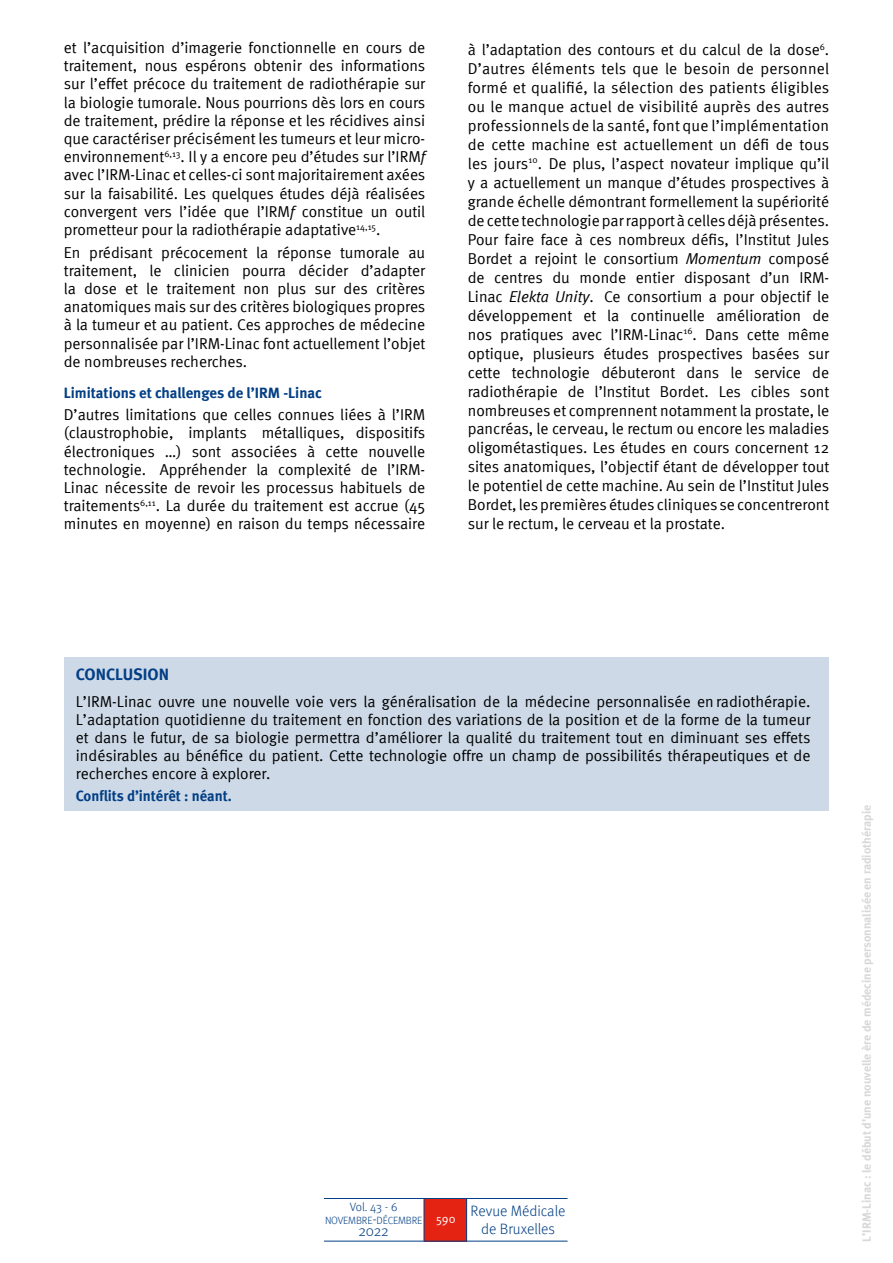
<style>
.page{position:relative;width:893px;height:1263px;background:#fff}
.page>*{position:absolute;margin:0;border:0;box-sizing:border-box;transform-origin:0 0}
.t1{font:700 16.5px "Meta";color:#033f85}
.t2{font:15.75px/19px "Meta Normal";color:#000;text-align:justify}
.t3{font:700 15px "Meta";color:#033f85}
.t4{font:300 15px/18px "Meta";color:#033f85;text-align:center}
.t5{font:300 15px "Meta";color:#033f85}
.t6{font:700 12px "Meta";color:#d8d8d8}
.t7{font:300 12px "Meta";color:#033f85}
.t8{font:12px "Meta Normal";color:#fff}
.t9{font:300 10.5px "Meta";letter-spacing:-.015em;color:#033f85}
.s1{font-style:italic}
.s2{font-style:inherit}
.s3{font-size:15px}
</style>
<div class="page">
<div style="left:424px;top:1198px;width:43px;height:43px;background:#e42313"></div>
<hr style="left:324px;top:1241px;width:244px;height:1px;background:#033f85">
<hr style="left:466px;top:1198px;width:1px;height:43px;background:#033f85">
<hr style="left:424px;top:1198px;width:1px;height:43px;background:#033f85">
<hr style="left:324px;top:1198px;width:244px;height:1px;background:#033f85">
<div style="left:64px;top:657px;width:764px;height:153px;background:#cdd9e7"></div>
<p class="t2" style="left:64px;top:38px;width:363px;line-height:18.1px">et l’acquisition d’imagerie fonctionnelle en cours de traitement, nous espérons obtenir des informations sur l’effet précoce du traitement de radiothérapie sur la biologie tumorale. Nous pourrions dès lors en cours de traitement, prédire la réponse et les récidives ainsi que caractériser précisément les tumeurs et leur micro&shy;environnement<sup>6,13</sup>. Il y a encore peu d’études sur l’IRM<span class="s1">f </span>avec l’IRM-Linac et celles-ci sont majoritairement axées sur la faisabilité. Les quelques études déjà réalisées convergent vers l’idée que l’IRM<span class="s1">f</span> constitue un outil prometteur pour la radiothérapie adaptative<sup>14,15</sup>.</p>
<p class="t2" style="left:64px;top:243px;width:363px;line-height:18.1px">En prédisant précocement la réponse tumorale au traitement, le clinicien pourra décider d’adapter la dose et le traitement non plus sur des critères anatomiques mais sur des critères biologiques propres à la tumeur et au patient. Ces approches de médecine personnalisée par l’IRM-Linac font actuellement l’objet de nombreuses recherches.</p>
<p class="t3" style="left:64px;top:384px;width:260px">Limitations et challenges de l’IRM -Linac</p>
<p class="t2" style="left:64px;top:405px;width:363px;line-height:18.1px">D’autres limitations que celles connues liées à l’IRM (claustrophobie, implants métalliques, dispositifs électroniques …) sont associées à cette nouvelle technologie. Appréhender la complexité de l’IRM-Linac nécessite de revoir les processus habituels de traitements<sup>6,11</sup>. La durée du traitement est accrue (45 minutes en moyenne) en raison du temps nécessaire</p>
<p class="t2" style="left:468px;top:40px;width:363px">à l’adaptation des contours et du calcul de la dose<sup>6</sup>.<br>D’autres éléments tels que le besoin de personnel formé et qualifié, la sélection des patients éligibles ou le manque actuel de visibilité auprès des autres professionnels de la santé, font que l’implémentation de cette machine est actuellement un défi de tous les jours<sup>10</sup>. De plus, l’aspect novateur implique qu’il y a actuellement un manque d’études prospectives à grande échelle démontrant formellement la supériorité de cette technologie par rapport à celles déjà présentes.<br>Pour faire face à ces nombreux défis, l’Institut Jules Bordet a rejoint le consortium <span class="s1">Momentum</span> composé de centres du monde entier disposant d’un IRM-Linac <span class="s1">Elekta Unity</span>. Ce consortium a pour objectif le développement et la continuelle amélioration de nos pratiques avec l’IRM-Linac<sup>16</sup>. Dans cette même optique, plusieurs études prospectives basées sur cette technologie débuteront dans le service de radiothérapie de l’Institut Bordet. Les cibles sont nombreuses et comprennent notamment la prostate, le pancréas, le cerveau, le rectum ou encore les maladies oligométastiques. Les études en cours concernent 12 sites anatomiques, l’objectif étant de développer tout le potentiel de cette machine. Au sein de l’Institut Jules Bordet, les premières études cliniques se concentreront sur le rectum, le cerveau et la prostate.</p>
<p class="t1" style="left:76px;top:665px;width:95px">CONCLUSION</p>
<p class="t2" style="left:76px;top:692px;width:736px;line-height:18px">L’IRM-Linac ouvre une nouvelle voie vers la généralisation de la médecine personnalisée en radiothérapie.<br>L’adaptation quotidienne du traitement en fonction des variations de la position et de la forme de la tumeur et dans le futur, de sa biologie permettra d’améliorer la qualité du traitement tout en diminuant ses effets indésirables au bénéfice du patient. Cette technologie offre un champ de possibilités thérapeutiques et de recherches encore à explorer.</p>
<p class="t3" style="left:76px;top:787px;width:157px">Conflits d’intérêt : néant.</p>
<p class="t7" style="left:350px;top:1200px;width:49px">Vol. 43 - 6</p>
<p class="t4" style="left:471px;top:1201px;width:96px"><span class="s2">R</span>evue Médicale de Bruxelles</p>
<p class="t9" style="left:325px;top:1215px;width:99px">NOVEMBRE<span class="s3">-</span>DÉCEMBRE</p>
<p class="t5" style="left:358px;top:1222px;width:32px">2022</p>
<p class="t8" style="left:436px;top:1211px;width:21px">590</p>
<p class="t6" style="left:860px;top:1241px;width:438px;rotate:-90deg">L’IRM-Linac : le début d’une nouvelle ère de médecine personnalisée en radiothérapie</p>
</div>
